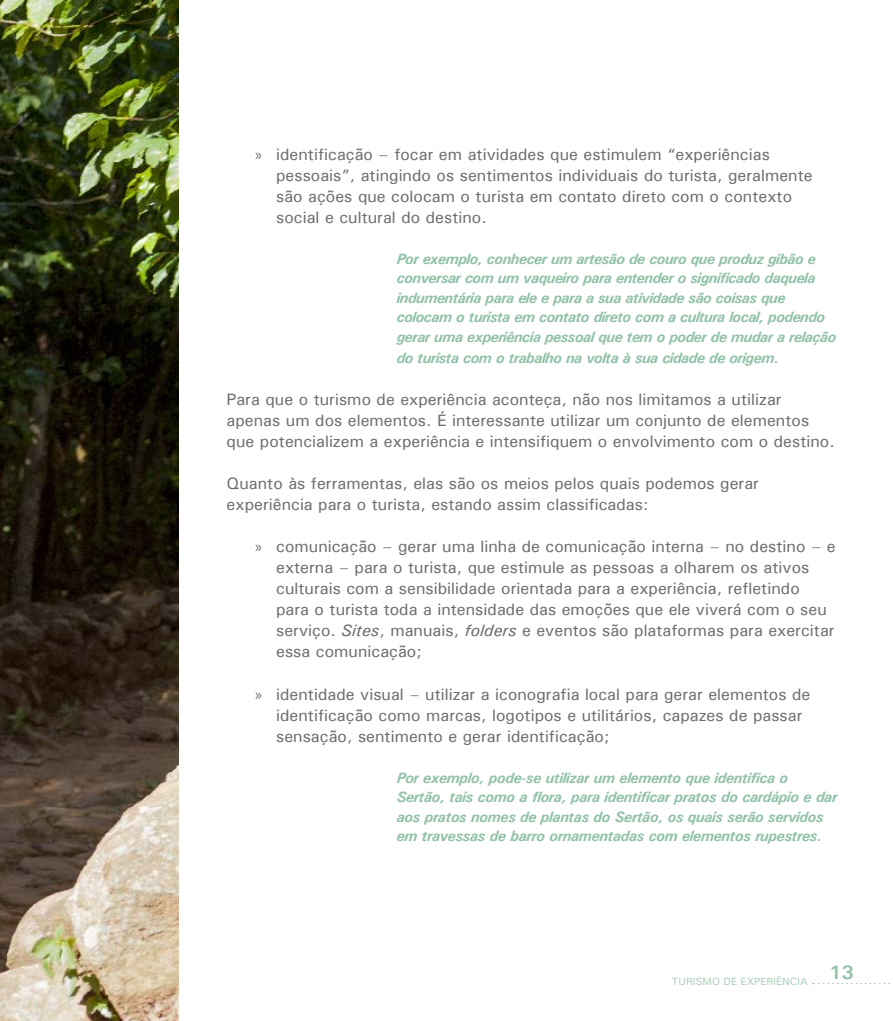
<style>
.page{position:relative;width:893px;height:1021px;background:#fff}
.page>*{position:absolute;margin:0;border:0;box-sizing:border-box;transform-origin:0 0}
.t1{font:700 19.5px "Univers";color:#92c2a7}
.t2{font:16.5px/21px "Univers";color:#6f6f6e}
.t3{font:italic 700 15px/19.5px "Univers";letter-spacing:-.03em;color:#92c2a7}
.t4{font:10.5px "Univers";color:#aacfb9}
.s1{font-family:"Myriad Pro"}
.s2{font-style:italic}
</style>
<div class="page">
<svg style="left:813px;top:982px;width:77px;height:2px"></svg>
<img style="left:0;top:0;width:179px;height:1020px">
<p class="t2" style="left:276px;top:144px;width:538px;text-indent:-21px"><span class="s1">»</span> identificação – focar em atividades que estimulem “experiências pessoais”, atingindo os sentimentos individuais do turista, geralmente são ações que colocam o turista em contato direto com o contexto social e cultural do destino.</p>
<p class="t3" style="left:397px;top:249px;width:441px">Por exemplo, conhecer um artesão de couro que produz gibão e conversar com um vaqueiro para entender o significado daquela indumentária para ele e para a sua atividade são coisas que colocam o turista em contato direto com a cultura local, podendo gerar uma experiência pessoal que tem o poder de mudar a relação</p>
<p class="t3" style="left:397px;top:348px;width:384px">do turista com o trabalho na volta à sua cidade de origem.</p>
<p class="t2" style="left:227px;top:388px;width:610px">Para que o turismo de experiência aconteça, não nos limitamos a utilizar apenas um dos elementos. É interessante utilizar um conjunto de elementos que potencializem a experiência e intensifiquem o envolvimento com o destino.</p>
<p class="t2" style="left:227px;top:472px;width:534px">Quanto às ferramentas, elas são os meios pelos quais podemos gerar experiência para o turista, estando assim classificadas:</p>
<p class="t2" style="left:276px;top:535px;width:561px;text-indent:-21px"><span class="s1">»</span> comunicação – gerar uma linha de comunicação interna – no destino – e externa – para o turista, que estimule as pessoas a olharem os ativos culturais com a sensibilidade orientada para a experiência, refletindo para o turista toda a intensidade das emoções que ele viverá com o seu serviço. <span class="s2">Sites</span>, manuais, <span class="s2">folders</span> e eventos são plataformas para exercitar essa comunicação;</p>
<p class="t2" style="left:276px;top:683px;width:536px;text-indent:-21px"><span class="s1">»</span> identidade visual – utilizar a iconografia local para gerar elementos de identificação como marcas, logotipos e utilitários, capazes de passar sensação, sentimento e gerar identificação;</p>
<p class="t3" style="left:397px;top:767px;width:442px">Por exemplo, pode-se utilizar um elemento que identifica o Sertão, tais como a flora, para identificar pratos do cardápio e dar aos pratos nomes de plantas do Sertão, os quais serão servidos em travessas de barro ornamentadas com elementos rupestres.</p>
<p class="t4" style="left:672px;top:975px;width:138px">TURISMO DE EXPERIÊNCIA</p>
<p class="t1" style="left:829px;top:960px;width:26px">13</p>
</div>
